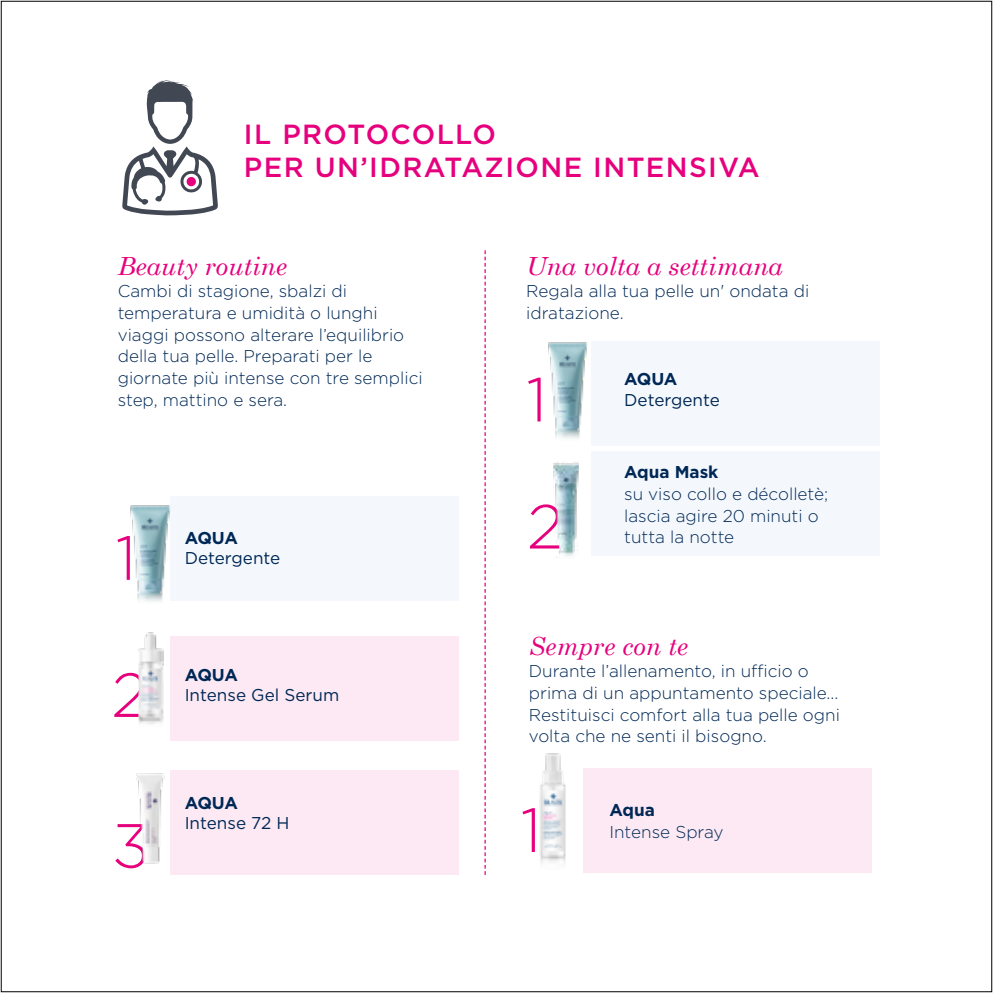
<style>
.page{position:relative;width:993px;height:993px;background:#fff}
.page>*{position:absolute;margin:0;border:0;box-sizing:border-box;transform-origin:0 0}
.t1{font:300 62px "Gotham";color:#e6007d}
.t2{font:500 27.75px/33.2px "Gotham";letter-spacing:.05em;color:#e6007d}
.t3{font:italic 25px "Century Schoolbook";color:#e6007d}
.t4{font:300 17px/21.8px "Gotham";color:#002856}
.t5{font:17px "Gotham";color:#002856}
.t6{font:700 17px "Gotham";color:#002856}
</style>
<div class="page">
<div style="left:590px;top:341px;width:289px;height:104px;background:#f4f8fc"></div>
<div style="left:590px;top:451px;width:289px;height:105px;background:#f4f8fc"></div>
<div style="left:170px;top:496px;width:288px;height:104px;background:#f4f8fc"></div>
<div style="left:170px;top:770px;width:288px;height:104px;background:#fce9f3"></div>
<div style="left:170px;top:636px;width:288px;height:104px;background:#fce9f3"></div>
<img style="left:136px;top:773px;width:29px;height:91px">
<img style="left:138px;top:632px;width:25px;height:92px">
<img style="left:548px;top:342px;width:39px;height:96px">
<img style="left:130px;top:505px;width:40px;height:96px">
<img style="left:553px;top:462px;width:25px;height:95px">
<div style="left:583px;top:768px;width:288px;height:104px;background:#fce9f3"></div>
<img style="left:540px;top:753px;width:25px;height:111px">
<svg style="left:122px;top:80px;width:96px;height:135px"></svg>
<svg style="left:484px;top:250px;width:1px;height:624px"></svg>
<h2 class="t2" style="left:244px;top:117px;width:517px">IL PROTOCOLLO<br>PER UN’IDRATAZIONE INTENSIVA</h2>
<h3 class="t3" style="left:118px;top:251px;width:171px">Beauty routine</h3>
<p class="t4" style="left:118px;top:279px;width:306px">Cambi di stagione, sbalzi di temperatura e umidità o lunghi viaggi possono alterare l’equilibrio della tua pelle. Preparati per le giornate più intense con tre semplici step, mattino e sera.</p>
<h1 class="t1" style="left:115px;top:518px;width:22px">1</h1>
<h1 class="t1" style="left:111px;top:655px;width:38px">2</h1>
<h1 class="t1" style="left:112px;top:806px;width:39px">3</h1>
<p class="t6" style="left:185px;top:526px;width:55px">AQUA</p>
<p class="t5" style="left:185px;top:547px;width:97px">Detergente</p>
<p class="t6" style="left:185px;top:663px;width:55px">AQUA</p>
<p class="t5" style="left:185px;top:684px;width:156px">Intense Gel Serum</p>
<p class="t6" style="left:185px;top:791px;width:55px">AQUA</p>
<p class="t5" style="left:185px;top:812px;width:106px">Intense 72 H</p>
<h3 class="t3" style="left:526px;top:251px;width:258px">Una volta a settimana</h3>
<p class="t4" style="left:526px;top:279px;width:284px">Regala alla tua pelle un' ondata di idratazione.</p>
<h1 class="t1" style="left:526px;top:360px;width:22px">1</h1>
<h1 class="t1" style="left:526px;top:487px;width:38px">2</h1>
<p class="t6" style="left:624px;top:368px;width:55px">AQUA</p>
<p class="t5" style="left:624px;top:389px;width:97px">Detergente</p>
<p class="t6" style="left:624px;top:460px;width:96px">Aqua Mask</p>
<p class="t4" style="left:624px;top:482px;width:205px">su viso collo e décolletè; lascia agire 20 minuti o tutta la notte</p>
<h3 class="t3" style="left:528px;top:631px;width:161px">Sempre con te</h3>
<p class="t4" style="left:528px;top:659px;width:312px">Durante l’allenamento, in ufficio o prima di un appuntamento speciale...<br>Restituisci comfort alla tua pelle ogni volta che ne senti il bisogno.</p>
<h1 class="t1" style="left:520px;top:790px;width:22px">1</h1>
<p class="t6" style="left:609px;top:798px;width:47px">Aqua</p>
<p class="t4" style="left:609px;top:820px;width:116px">Intense Spray</p>
</div>
